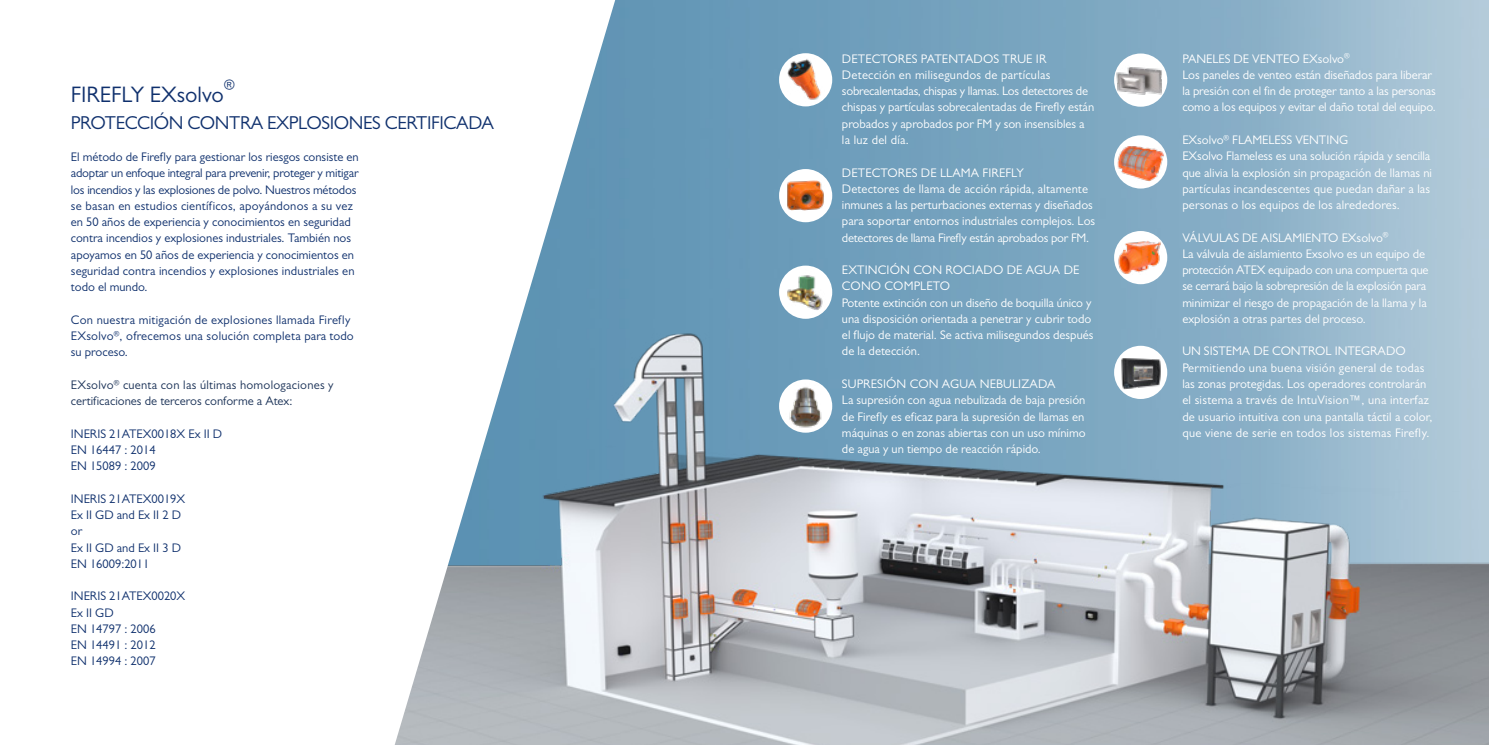
<style>
.page{position:relative;width:1489px;height:745px;background:#fff}
.page>*{position:absolute;margin:0;border:0;box-sizing:border-box;transform-origin:0 0}
.t1{font:22.5px "Gill Sans MT Pro";color:#0f306d}
.t2{font:18.75px "Gill Sans MT Pro";letter-spacing:-.02em;color:#0f306d}
.t3{font:13.75px "Gill Sans MT Pro";color:#0f306d}
.t4{font:12.5px/16.2px "Gill Sans MT Pro";color:#fff}
.t5{font:12.5px/16.2px "Gill Sans MT Pro";color:#0f306d}
.t6{font:12.5px/16.2px "Gill Sans MT Pro";letter-spacing:.02em;color:#0f306d}
.t7{font:12.5px/16.2px "Gill Sans MT Pro";letter-spacing:.015em;color:#1b3257}
</style>
<div class="page">
<img style="left:615px;top:0;width:873px;height:282px">
<img style="left:615px;top:282px;width:873px;height:462px">
<svg style="left:395px;top:1px;width:220px;height:743px"></svg>
<img style="left:779px;top:54px;width:53px;height:51px">
<svg style="left:779px;top:265px;width:53px;height:53px"></svg>
<img style="left:779px;top:269px;width:53px;height:46px">
<div style="left:1113px;top:231px;width:54px;height:53px;background:#fff;border-radius:50%"></div>
<img style="left:1117px;top:240px;width:44px;height:35px">
<div style="left:1113px;top:345px;width:54px;height:54px;background:#fff;border-radius:50%"></div>
<img style="left:1121px;top:358px;width:40px;height:31px">
<div style="left:779px;top:379px;width:53px;height:53px;background:#fff;border-radius:50%"></div>
<img style="left:781px;top:382px;width:48px;height:48px">
<div style="left:1113px;top:135px;width:54px;height:53px;background:#fff;border-radius:50%"></div>
<img style="left:1116px;top:145px;width:48px;height:37px">
<div style="left:779px;top:169px;width:53px;height:53px;background:#fff;border-radius:50%"></div>
<img style="left:787px;top:180px;width:37px;height:30px">
<div style="left:1113px;top:53px;width:54px;height:54px;background:#fff;border-radius:50%"></div>
<img style="left:1115px;top:66px;width:47px;height:29px">
<p class="t3" style="left:224px;top:76px;width:12px">®</p>
<h2 class="t2" style="left:71px;top:112px;width:424px">PROTECCIÓN CONTRA EXPLOSIONES CERTIFICADA</h2>
<h1 class="t1" style="left:71px;top:81px;width:155px">FIREFLY EXsolvo</h1>
<p class="t5" style="left:71px;top:149px;width:289px">El método de Firefly para gestionar los riesgos consiste en adoptar un enfoque integral para prevenir, proteger y mitigar los incendios y las explosiones de polvo. Nuestros métodos se basan en estudios científicos, apoyándonos a su vez en 50 años de experiencia y conocimientos en seguridad contra incendios y explosiones industriales. También nos apoyamos en 50 años de experiencia y conocimientos en seguridad contra incendios y explosiones industriales en todo el mundo.</p>
<p class="t6" style="left:71px;top:311px;width:284px">Con nuestra mitigación de explosiones llamada Firefly<br>EXsolvo<sup>®</sup>, ofrecemos una solución completa para todo su proceso.</p>
<p class="t7" style="left:71px;top:376px;width:264px">EXsolvo<sup>®</sup> cuenta con las últimas homologaciones y certificaciones de terceros conforme a Atex:</p>
<p class="t5" style="left:71px;top:425px;width:153px">INERIS 21ATEX0018X Ex II D<br>EN 16447 : 2014<br>EN 15089 : 2009</p>
<p class="t5" style="left:71px;top:490px;width:116px">INERIS 21ATEX0019X<br>Ex II GD and Ex II 2 D or<br>Ex II GD and Ex II 3 D<br>EN 16009:2011</p>
<p class="t5" style="left:71px;top:587px;width:116px">INERIS 21ATEX0020X<br>Ex II GD<br>EN 14797 : 2006<br>EN 14491 : 2012<br>EN 14994 : 2007</p>
<p class="t4" style="left:842px;top:50px;width:254px">DETECTORES PATENTADOS TRUE IR Detección en milisegundos de partículas sobrecalentadas, chispas y llamas. Los detectores de chispas y partículas sobrecalentadas de Firefly están probados y aprobados por FM y son insensibles a la luz del día.</p>
<p class="t4" style="left:842px;top:164px;width:255px">DETECTORES DE LLAMA FIREFLY<br>Detectores de llama de acción rápida, altamente inmunes a las perturbaciones externas y diseñados para soportar entornos industriales complejos. Los detectores de llama Firefly están aprobados por FM.</p>
<p class="t4" style="left:842px;top:261px;width:253px">EXTINCIÓN CON ROCIADO DE AGUA DE CONO COMPLETO<br>Potente extinción con un diseño de boquilla único y una disposición orientada a penetrar y cubrir todo el flujo de material. Se activa milisegundos después de la detección.</p>
<p class="t4" style="left:842px;top:375px;width:245px">SUPRESIÓN CON AGUA NEBULIZADA<br>La supresión con agua nebulizada de baja presión de Firefly es eficaz para la supresión de llamas en máquinas o en zonas abiertas con un uso mínimo de agua y un tiempo de reacción rápido.</p>
<p class="t4" style="left:1182px;top:50px;width:255px">PANELES DE VENTEO EXsolvo<sup>®<br></sup>Los paneles de venteo están diseñados para liberar la presión con el fin de proteger tanto a las personas como a los equipos y evitar el daño total del equipo.</p>
<p class="t4" style="left:1182px;top:131px;width:251px">EXsolvo<sup>®</sup> FLAMELESS VENTING<br>EXsolvo Flameless es una solución rápida y sencilla que alivia la explosión sin propagación de llamas ni partículas incandescentes que puedan dañar a las personas o los equipos de los alrededores.</p>
<p class="t4" style="left:1182px;top:229px;width:248px">VÁLVULAS DE AISLAMIENTO EXsolvo<sup>®<br></sup>La válvula de aislamiento Exsolvo es un equipo de protección ATEX equipado con una compuerta que se cerrará bajo la sobrepresión de la explosión para minimizar el riesgo de propagación de la llama y la explosión a otras partes del proceso.</p>
<p class="t4" style="left:1182px;top:343px;width:252px">UN SISTEMA DE CONTROL INTEGRADO Permitiendo una buena visión general de todas las zonas protegidas. Los operadores controlarán el sistema a través de IntuVision™, una interfaz de usuario intuitiva con una pantalla táctil a color, que viene de serie en todos los sistemas Firefly.</p>
</div>
